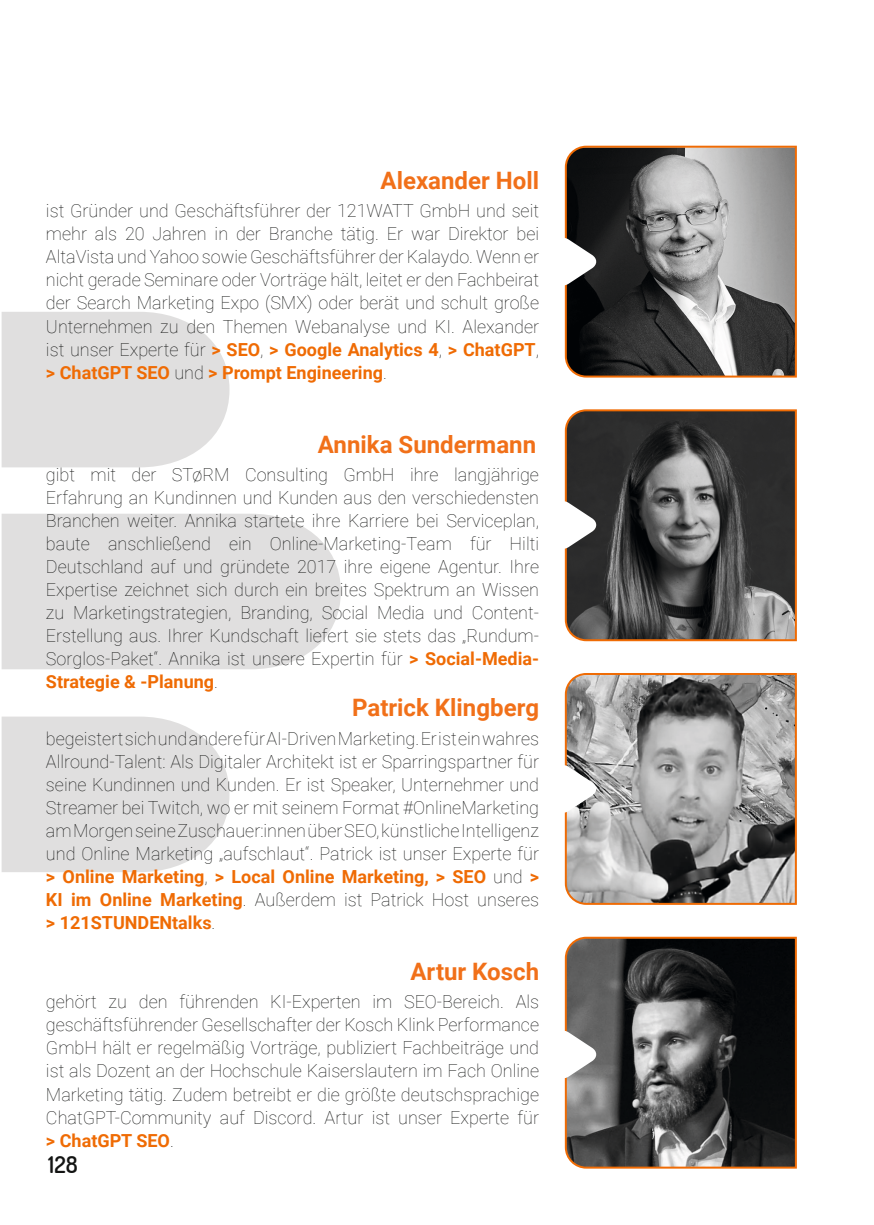
<style>
.page{position:relative;width:874px;height:1225px;background:#fff}
.page>*{position:absolute;margin:0;border:0;box-sizing:border-box;transform-origin:0 0}
.t1{font:700 24px "Roboto";color:#f17019}
.t2{font:600 23px "Dosis";color:#131413}
.t3{font:100 18px/23px "Roboto";color:#131413;text-align:justify}
.s1{font-weight:700;color:#ef6b04}
</style>
<div class="page">
<svg style="left:2px;top:716px;width:227px;height:156px;background:#e2e1e1"></svg>
<svg style="left:2px;top:312px;width:227px;height:155px;background:#e2e1e1"></svg>
<div style="left:2px;top:514px;width:339px;height:155px;background:#e0dfdf"></div>
<svg style="left:564px;top:145px;width:233px;height:233px;background:#6c6865"></svg>
<svg style="left:564px;top:409px;width:233px;height:233px;background:#4e4a47"></svg>
<svg style="left:564px;top:673px;width:233px;height:232px;background:#9b9693"></svg>
<svg style="left:564px;top:936px;width:233px;height:233px;background:#474442"></svg>
<svg style="left:564px;top:499px;width:33px;height:51px"></svg>
<svg style="left:564px;top:763px;width:33px;height:51px"></svg>
<svg style="left:564px;top:1028px;width:33px;height:52px"></svg>
<svg style="left:564px;top:236px;width:33px;height:51px"></svg>
<p class="t1" style="left:380px;top:163px;width:160px">Alexander Holl</p>
<p class="t3" style="left:46px;top:199px;width:494px">ist Gründer und Geschäftsführer der 121WATT GmbH und seit mehr als 20 Jahren in der Branche tätig. Er war Direktor bei AltaVista und Yahoo sowie Geschäftsführer der Kalaydo. Wenn er nicht gerade Seminare oder Vorträge hält, leitet er den Fachbeirat der Search Marketing Expo (SMX) oder berät und schult große Unternehmen zu den Themen Webanalyse und KI. Alexander ist unser Experte für <span class="s1">&gt; SEO</span>, <span class="s1">&gt; Google Analytics 4</span>, <span class="s1">&gt; ChatGPT</span>, <span class="s1">&gt; ChatGPT SEO</span> und <span class="s1">&gt; Prompt Engineering</span>.</p>
<p class="t1" style="left:318px;top:427px;width:219px">Annika Sundermann</p>
<p class="t3" style="left:46px;top:462px;width:494px">gibt mit der STøRM Consulting GmbH ihre langjährige Erfahrung an Kundinnen und Kunden aus den verschiedensten Branchen weiter. Annika startete ihre Karriere bei Serviceplan, baute anschließend ein Online-Marketing-Team für Hilti Deutschland auf und gründete 2017 ihre eigene Agentur. Ihre Expertise zeichnet sich durch ein breites Spektrum an Wissen zu Marketingstrategien, Branding, Social Media und Content-Erstellung aus. Ihrer Kundschaft liefert sie stets das „Rundum-Sorglos-Paket“. Annika ist unsere Expertin für <span class="s1">&gt; Social-Media-Strategie &amp; -Planung</span>.</p>
<p class="t1" style="left:352px;top:691px;width:188px">Patrick Klingberg</p>
<p class="t3" style="left:46px;top:726px;width:494px">begeistert sich und andere für AI-Driven Marketing. Er ist ein wahres Allround-Talent: Als Digitaler Architekt ist er Sparringspartner für seine Kundinnen und Kunden. Er ist Speaker, Unternehmer und Streamer bei Twitch, wo er mit seinem Format #OnlineMarketing am Morgen seine Zuschauer:innen über SEO, künstliche Intelligenz und Online Marketing „aufschlaut“. Patrick ist unser Experte für <span class="s1">&gt; Online Marketing</span>, <span class="s1">&gt; Local Online Marketing, &gt; SEO</span> und <span class="s1">&gt; KI im Online Marketing</span>. Außerdem ist Patrick Host unseres <span class="s1">&gt; 121STUNDENtalks</span>.</p>
<p class="t1" style="left:410px;top:954px;width:130px">Artur Kosch</p>
<p class="t3" style="left:46px;top:989px;width:494px">gehört zu den führenden KI-Experten im SEO-Bereich. Als geschäftsführender Gesellschafter der Kosch Klink Performance GmbH hält er regelmäßig Vorträge, publiziert Fachbeiträge und ist als Dozent an der Hochschule Kaiserslautern im Fach Online Marketing tätig. Zudem betreibt er die größte deutschsprachige ChatGPT-Community auf Discord. Artur ist unser Experte für <span class="s1">&gt; ChatGPT SEO</span>.</p>
<p class="t2" style="left:48px;top:1149px;width:31px">128</p>
</div>
